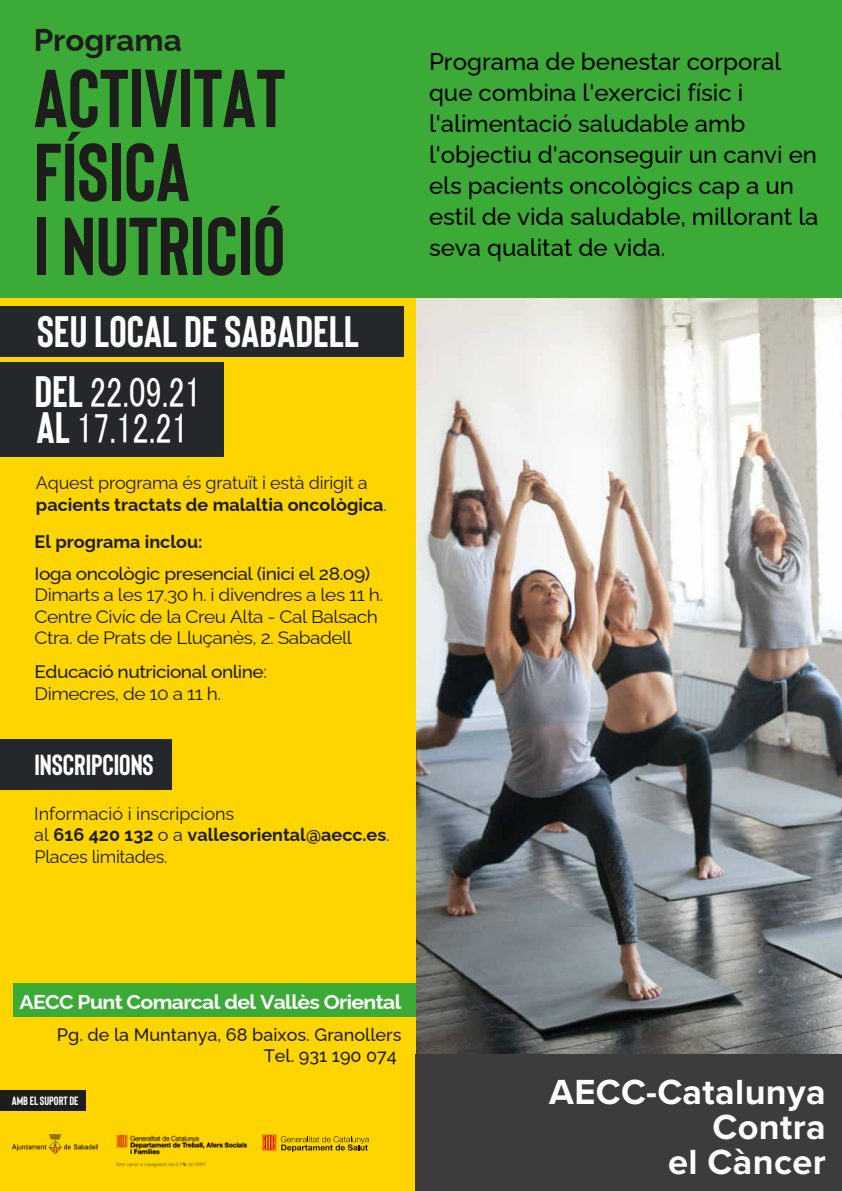
<style>
.page{position:relative;width:842px;height:1191px;background:#fff}
.page>*{position:absolute;margin:0;border:0;box-sizing:border-box;transform-origin:0 0}
.t1{font:700 81.8px/73.9px "Bison";color:#1d1d1b}
.t2{font:700 44px "Bison";color:#fff}
.t3{font:42.4px "MS UI Gothic";color:#fff;scale:.77 1}
.t4{font:700 36.2px/35px "Proxima Nova";letter-spacing:.01em;color:#fff;text-align:right}
.t5{font:700 31.4px "Raleway";color:#1d1d1b}
.t6{font:700 29px "Bison";color:#fff}
.t7{font:500 24px/31px "Raleway";color:#010101}
.t8{font:700 20px "Raleway";letter-spacing:-.03em;color:#fff;scale:1.06 1}
.t9{font:18px/21.6px "Raleway";letter-spacing:-.025em;color:#1d1d1b;scale:1.06 1}
.t10{font:500 18px/21.6px "Raleway";letter-spacing:-.025em;color:#1d1d1b;scale:1.06 1}
.t11{font:18px/21.7px "Raleway";color:#1d1d1b}
.t12{font:18px/21.6px "Raleway";letter-spacing:-.025em;color:#1d1d1b}
.t13{font:500 18px/21.6px "Raleway";color:#1d1d1b;text-align:right}
.t14{font:700 18px "Raleway";color:#1d1d1b}
.t15{font:700 12px "Bison";color:#fff}
.s1{font-family:"Bison";font-weight:700;font-size:44px}
.s2{font-weight:700}
.s3{font-weight:400}
</style>
<div class="page">
<img style="left:415px;top:298px;width:427px;height:765px">
<div style="left:0;top:298px;width:415px;height:893px;background:#ffd500"></div>
<div style="left:0;top:0;width:842px;height:298px;background:#3caa36"></div>
<div style="left:13px;top:983px;width:403px;height:34px;background:#3caa36"></div>
<div style="left:0;top:1090px;width:86px;height:20px;background:#1d1d1b"></div>
<div style="left:416px;top:1054px;width:426px;height:137px;background:#3d3b3b"></div>
<img style="left:12px;top:1134px;width:85px;height:19px">
<img style="left:117px;top:1134px;width:130px;height:33px">
<svg style="left:262px;top:1134px;width:107px;height:18px"></svg>
<div style="left:0;top:739px;width:171px;height:50px;background:#24282a"></div>
<div style="left:0;top:362px;width:223px;height:95px;background:#24282a"></div>
<div style="left:0;top:306px;width:403px;height:50px;background:#24282a"></div>
<h3 class="t5" style="left:34px;top:15px;width:150px">Programa</h3>
<h1 class="t1" style="left:34px;top:58px;width:253px">ACTIVITAT<br>FÍSICA<br>I NUTRICIÓ</h1>
<h2 class="t2" style="left:37px;top:303px;width:323px">SEU LOCAL DE SABADELL</h2>
<h3 class="t3" style="left:34px;top:370px;width:218px"><span class="s1">DEL</span> 22.09.21</h3>
<h3 class="t3" style="left:36px;top:407px;width:198px"><span class="s1">AL</span> 17.12.21</h3>
<p class="t12" style="left:36px;top:470px;width:353px">Aquest programa és gratuït i està dirigit a <span class="s2">pacients tractats de malaltia oncològica</span>.</p>
<p class="t14" style="left:35px;top:527px;width:170px">El programa inclou:</p>
<p class="t10" style="left:35px;top:560px;width:318px">Ioga oncològic presencial (inici el 28.09)</p>
<p class="t9" style="left:35px;top:582px;width:330px">Dimarts a les 17.30 h. i divendres a les 11 h.<br>Centre Civíc de la Creu Alta - Cal Balsach<br>Ctra. de Prats de Lluçanès, 2. Sabadell</p>
<p class="t10" style="left:35px;top:659px;width:221px">Educació nutricional online<span class="s3">:<br>Dimecres, de 10 a 11 h.</span></p>
<p class="t6" style="left:35px;top:746px;width:121px">INSCRIPCIONS</p>
<p class="t11" style="left:34px;top:800px;width:357px">Informació i inscripcions<br>al <span class="s2">616 420 132</span> o a <span class="s2">vallesoriental@aecc.es</span>.<br>Places limitades.</p>
<p class="t7" style="left:429px;top:43px;width:391px">Programa de benestar corporal que combina l'exercici físic i l'alimentació saludable amb l'objectiu d'aconseguir un canvi en els pacients oncològics cap a un estil de vida saludable, millorant la seva qualitat de vida.</p>
<p class="t8" style="left:19px;top:986px;width:362px">AECC Punt Comarcal del Vallès Oriental</p>
<p class="t13" style="left:57px;top:1021px;width:346px">Pg. de la Muntanya, 68 baixos. Granollers<br>Tel. 931 190 074</p>
<p class="t15" style="left:12px;top:1092px;width:68px">AMB EL SUPORT DE</p>
<h3 class="t4" style="left:549px;top:1075px;width:278px">AECC-Catalunya<br>Contra<br>el Càncer</h3>
</div>
